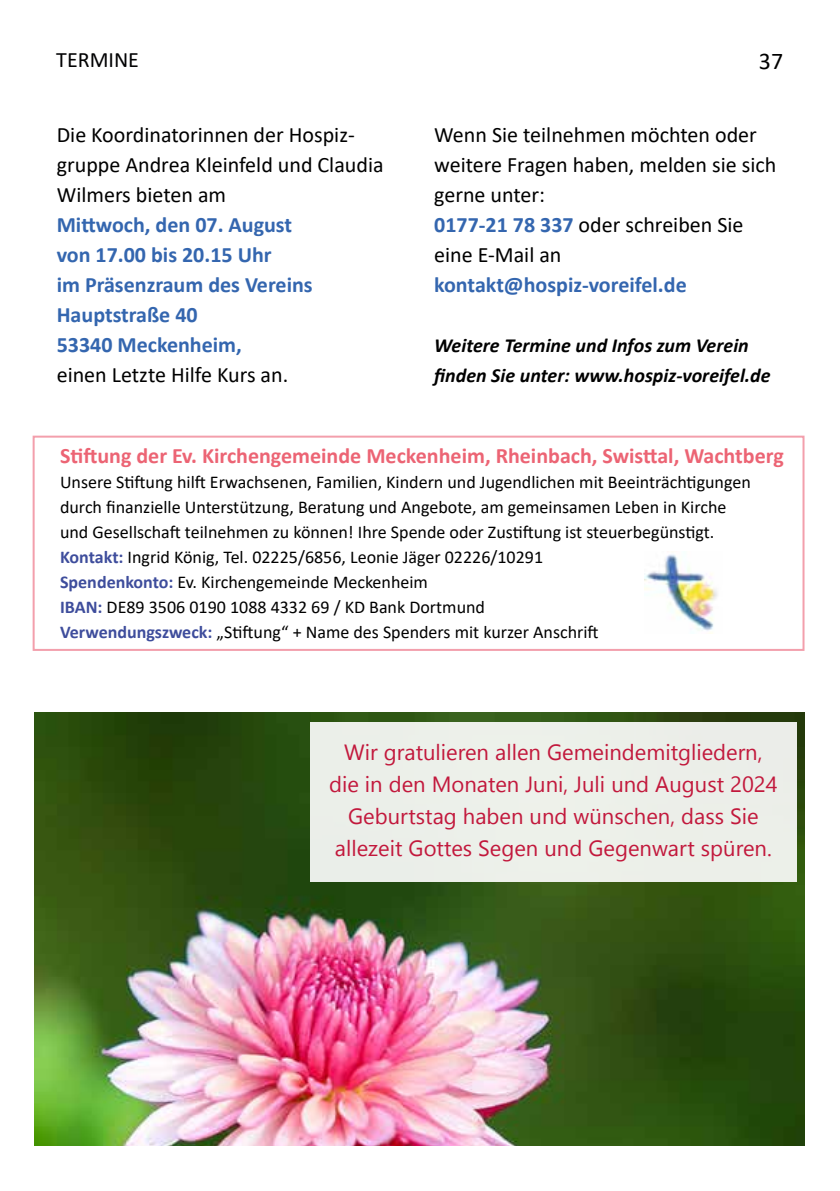
<style>
.page{position:relative;width:840px;height:1191px;background:#fff}
.page>*{position:absolute;margin:0;border:0;box-sizing:border-box;transform-origin:0 0}
.t1{font:24px "Calibri";color:#000}
.t2{font:22px/30px "Calibri";color:#000}
.t3{font:700 22px/30px "Calibri";color:#3466af}
.t4{font:700 22px "Calibri";color:#ec6474}
.t5{font:22px "Segoe UI Emoji";color:#c2183c}
.t6{font:22px "Calibri";color:#020203}
.t7{font:italic 700 20px/30px "Calibri";color:#000}
.t8{font:18px/25px "Calibri";color:#000}
.s1{font-weight:700;color:#3466af}
.s2{font-weight:700;color:#3e4d9c}
</style>
<div class="page">
<img style="left:34px;top:712px;width:770px;height:434px">
<div style="left:310px;top:722px;width:486px;height:160px;background:#ecefe9"></div>
<div style="left:33px;top:435px;width:771px;height:216px;background:#fff;border:2px solid #f39fac"></div>
<img style="left:644px;top:554px;width:74px;height:80px">
<p class="t6" style="left:56px;top:44px;width:84px">TERMINE</p>
<p class="t2" style="left:57px;top:119px;width:328px">Die Koordinatorinnen der Hospiz&shy;gruppe Andrea Kleinfeld und Claudia<br>Wilmers bieten am</p>
<p class="t3" style="left:57px;top:209px;width:257px">Mittwoch, den 07. August von 17.00 bis 20.15 Uhr<br>im Präsenzraum des Vereins<br>Hauptstraße 40<br>53340 Meckenheim,</p>
<p class="t2" style="left:57px;top:359px;width:233px">einen Letzte Hilfe Kurs an.</p>
<h1 class="t1" style="left:758px;top:44px;width:26px">37</h1>
<p class="t2" style="left:434px;top:119px;width:343px">Wenn Sie teilnehmen möchten oder weitere Fragen haben, melden sie sich gerne unter:<br><span class="s1">0177-21 78 337</span> oder schreiben Sie eine E-Mail an</p>
<p class="t3" style="left:434px;top:270px;width:254px">kontakt@hospiz-voreifel.de</p>
<p class="t7" style="left:434px;top:330px;width:338px">Weitere Termine und Infos zum Verein finden Sie unter: www.hospiz-voreifel.de</p>
<p class="t4" style="left:60px;top:440px;width:724px">Stiftung der Ev. Kirchengemeinde Meckenheim, Rheinbach, Swisttal, Wachtberg</p>
<p class="t8" style="left:60px;top:469px;width:692px">Unsere Stiftung hilft Erwachsenen, Familien, Kindern und Jugendlichen mit Beeinträchtigungen durch finanzielle Unterstützung, Beratung und Angebote, am gemeinsamen Leben in Kirche und Gesellschaft teilnehmen zu können! Ihre Spende oder Zustiftung ist steuerbegünstigt.<br><span class="s2">Kontakt:</span> Ingrid König, Tel. 02225/6856, Leonie Jäger 02226/10291<br><span class="s2">Spendenkonto:</span> Ev. Kirchengemeinde Meckenheim<br><span class="s2">IBAN:</span> DE89 3506 0190 1088 4332 69 / KD Bank Dortmund<br><span class="s2">Verwendungszweck:</span> „Stiftung“ + Name des Spenders mit kurzer Anschrift</p>
<p class="t5" style="left:415px;top:738px;width:27px">▼◆●</p>
<p class="t5" style="left:476px;top:738px;width:66px">■ ●● ■</p>
<p class="t5" style="left:609px;top:738px;width:88px">■ ▼●</p>
<p class="t5" style="left:744px;top:738px;width:14px">■</p>
<p class="t5" style="left:370px;top:770px;width:267px">■ ■ □■ ▼ ■ ◆■ ◆● ◆■</p>
<p class="t5" style="left:669px;top:770px;width:56px">◆ ◆▲▼</p>
<p class="t5" style="left:387px;top:802px;width:46px">◆ ▼▲▼</p>
<p class="t5" style="left:511px;top:802px;width:45px">■ ◆■</p>
<p class="t5" style="left:589px;top:802px;width:36px">✓■▲</p>
<p class="t5" style="left:657px;top:802px;width:68px">■ ▲▲</p>
<p class="t5" style="left:395px;top:834px;width:79px">▼ □▼▼ ▲</p>
<p class="t5" style="left:525px;top:834px;width:45px">■ ◆■</p>
<p class="t5" style="left:639px;top:834px;width:129px">■ ▼ ▲✓■</p>
</div>
